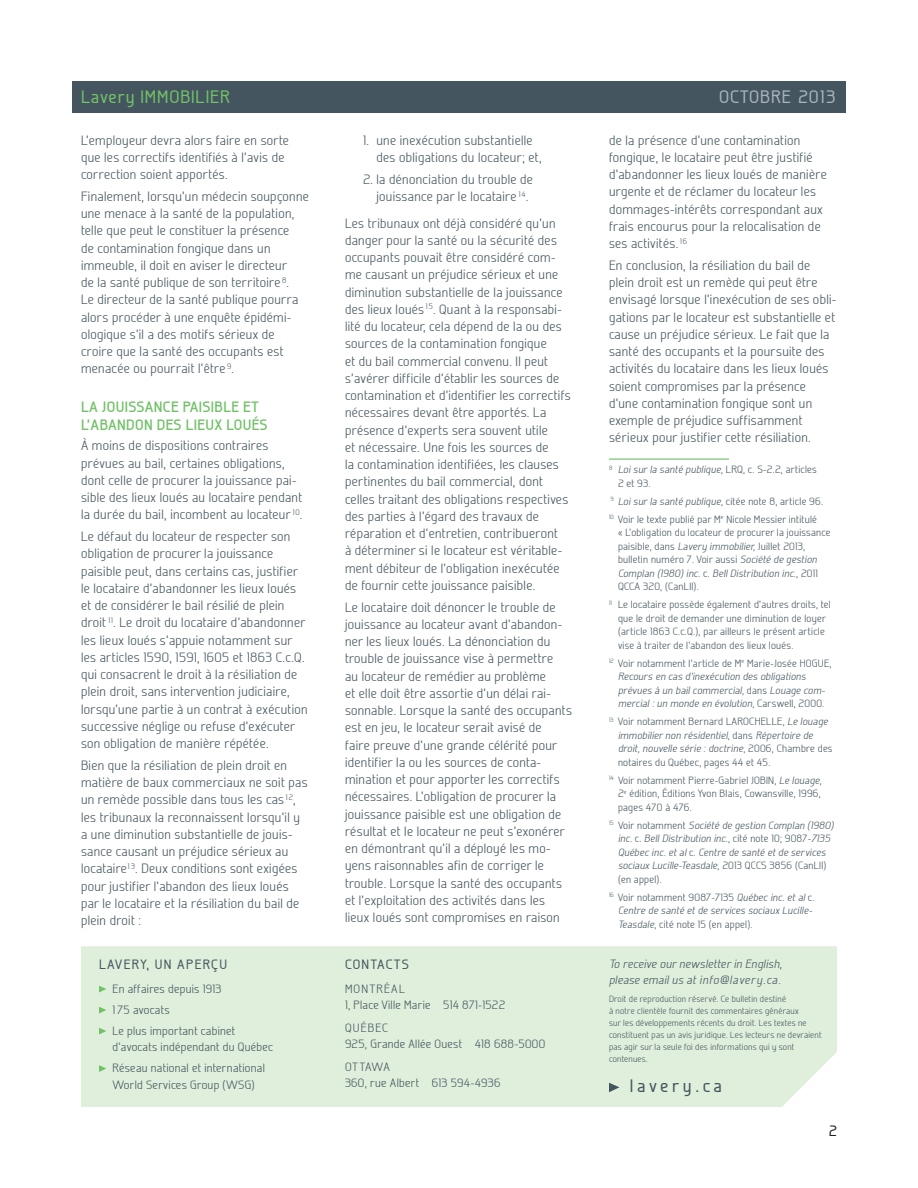
<style>
.page{position:relative;width:918px;height:1188px;background:#fff}
.page>*{position:absolute;margin:0;border:0;box-sizing:border-box;transform-origin:0 0}
.t1{font:500 18px "Galette";letter-spacing:.05em;color:#71c167}
.t2{font:500 18px "Galette";letter-spacing:.05em;color:#a8b4bc}
.t3{font:500 18px "Galette";letter-spacing:.2em;color:#45555f}
.Titre_2{font:700 15px/17.2px "Galette";letter-spacing:.025em;color:#71c167}
.t4{font:500 15px "Galette";color:#231f20}
.Texte{font:300 13.5px/17.2px "Galette";letter-spacing:.025em;color:#45555f}
.t5{font:500 13.5px "Galette";letter-spacing:.1em;color:#45555f}
.t6{font:500 13.5px "Galette";letter-spacing:.07em;color:#45555f}
.t7{font:300 12px/16.5px "Galette";letter-spacing:.025em;color:#45555f}
.t8{font:italic 300 12px/16.5px "Galette";letter-spacing:.025em;color:#45555f}
.Note_de_bas_de_page{font:300 10.5px/13.5px "Galette";letter-spacing:.025em;color:#45555f}
.Note_de_bas_de_page-2{font:italic 300 10.5px/13.5px "Galette";letter-spacing:.025em;color:#45555f}
.t9{font:300 9px/12px "Galette";letter-spacing:.025em;color:#45555f}
.s1{font-style:italic}
.s2{font-style:normal}
</style>
<div class="page">
<div style="left:72px;top:81px;width:774px;height:31px;background:#45555f"></div>
<div style="left:81px;top:946px;width:756px;height:161px;background:#e0efdb"></div>
<svg style="left:609px;top:1083px;width:11px;height:9px"></svg>
<svg style="left:99px;top:986px;width:7px;height:7px"></svg>
<svg style="left:99px;top:1007px;width:7px;height:7px"></svg>
<svg style="left:99px;top:1028px;width:7px;height:7px"></svg>
<svg style="left:99px;top:1065px;width:7px;height:7px"></svg>
<hr style="left:609px;top:459px;width:120px;height:1px;background:#6bc067">
<h1 class="t1" style="left:81px;top:86px;width:151px">Lavery IMMOBILIER</h1>
<h1 class="t2" style="left:719px;top:86px;width:118px">OCTOBRE 2013</h1>
<p class="Texte" style="left:81px;top:131px;width:209px">L’employeur devra alors faire en sorte que les correctifs identifiés à l’avis de correction soient apportés.</p>
<p class="Texte" style="left:81px;top:187px;width:230px">Finalement, lorsqu’un médecin soupçonne une menace à la santé de la population, telle que peut le constituer la présence<br>de contamination fongique dans un immeuble, il doit en aviser le directeur<br>de la santé publique de son territoire <sup>8</sup>.<br>Le directeur de la santé publique pourra alors procéder à une enquête épidémi&shy;ologique s’il a des motifs sérieux de croire que la santé des occupants est menacée ou pourrait l’être <sup>9</sup>.</p>
<p class="Titre_2" style="left:81px;top:398px;width:188px">LA JOUISSANCE PAISIBLE ET<br>L’ABANDON DES LIEUX LOUÉS</p>
<p class="Texte" style="left:81px;top:437px;width:223px">À moins de dispositions contraires prévues au bail, certaines obligations, dont celle de procurer la jouissance pai&shy;sible des lieux loués au locataire pendant la durée du bail, incombent au locateur <sup>10</sup>.</p>
<p class="Texte" style="left:81px;top:528px;width:228px">Le défaut du locateur de respecter son obligation de procurer la jouissance paisible peut, dans certains cas, justifier le locataire d’abandonner les lieux loués et de considérer le bail résilié de plein droit <sup>11</sup>. Le droit du locataire d’abandonner les lieux loués s’appuie notamment sur les articles 1590, 1591, 1605 et 1863 C.c.Q. qui consacrent le droit à la résiliation de plein droit, sans intervention judiciaire, lorsqu’une partie à un contrat à exécution successive néglige ou refuse d’exécuter son obligation de manière répétée.</p>
<p class="Texte" style="left:81px;top:756px;width:228px">Bien que la résiliation de plein droit en matière de baux commerciaux ne soit pas un remède possible dans tous les cas <sup>12</sup>, les tribunaux la reconnaissent lorsqu’il y a une diminution substantielle de jouis&shy;sance causant un préjudice sérieux au locataire <sup>13</sup>. Deux conditions sont exigées pour justifier l’abandon des lieux loués par le locataire et la résiliation du bail de plein droit :</p>
<p class="t5" style="left:99px;top:956px;width:130px">LAVERY, UN APERÇU</p>
<p class="t7" style="left:112px;top:980px;width:110px">En affaires depuis 1913</p>
<p class="t7" style="left:112px;top:1001px;width:59px">1 75 avocats</p>
<p class="t7" style="left:112px;top:1022px;width:162px">Le plus important cabinet d’avocats indépendant du Québec</p>
<p class="t7" style="left:112px;top:1059px;width:154px">Réseau national et international<br>World Services Group (WSG)</p>
<p class="Texte" style="left:376px;top:132px;width:167px;text-indent:-14px">1. une inexécution substantielle des obligations du locateur; et,</p>
<p class="Texte" style="left:376px;top:171px;width:158px;text-indent:-14px">2. la dénonciation du trouble de jouissance par le locataire <sup>14</sup>.</p>
<p class="Texte" style="left:345px;top:214px;width:227px">Les tribunaux ont déjà considéré qu’un danger pour la santé ou la sécurité des occupants pouvait être considéré com&shy;me causant un préjudice sérieux et une diminution substantielle de la jouissance des lieux loués <sup>15</sup>. Quant à la responsabi&shy;lité du locateur, cela dépend de la ou des sources de la contamination fongique<br>et du bail commercial convenu. Il peut s’avérer difficile d’établir les sources de contamination et d’identifier les correctifs nécessaires devant être apportés. La présence d’experts sera souvent utile<br>et nécessaire. Une fois les sources de<br>la contamination identifiées, les clauses pertinentes du bail commercial, dont celles traitant des obligations respectives des parties à l’égard des travaux de réparation et d’entretien, contribueront<br>à déterminer si le locateur est véritable&shy;ment débiteur de l’obligation inexécutée de fournir cette jouissance paisible.</p>
<p class="Texte" style="left:345px;top:598px;width:229px">Le locataire doit dénoncer le trouble de jouissance au locateur avant d’abandon&shy;ner les lieux loués. La dénonciation du trouble de jouissance vise à permettre<br>au locateur de remédier au problème<br>et elle doit être assortie d’un délai rai&shy;sonnable. Lorsque la santé des occupants est en jeu, le locateur serait avisé de<br>faire preuve d’une grande célérité pour identifier la ou les sources de conta&shy;mination et pour apporter les correctifs nécessaires. L’obligation de procurer la jouissance paisible est une obligation de résultat et le locateur ne peut s’exonérer en démontrant qu’il a déployé les mo&shy;yens raisonnables afin de corriger le trouble. Lorsque la santé des occupants et l’exploitation des activités dans les lieux loués sont compromises en raison</p>
<p class="t6" style="left:345px;top:956px;width:65px">CONTACTS</p>
<p class="t7" style="left:345px;top:980px;width:162px">MONTRÉAL<br>1, Place Ville Marie 514 871-1522</p>
<p class="t7" style="left:345px;top:1019px;width:202px">QUÉBEC<br>925, Grande Allée Ouest 418 688-5000</p>
<p class="t7" style="left:345px;top:1058px;width:157px">OTTAWA<br>360, rue Albert 613 594-4936</p>
<p class="Texte" style="left:609px;top:131px;width:219px">de la présence d’une contamination fongique, le locataire peut être justifié d’abandonner les lieux loués de manière urgente et de réclamer du locateur les dommages-intérêts correspondant aux frais encourus pour la relocalisation de ses activités. <sup>16</sup></p>
<p class="Texte" style="left:609px;top:256px;width:229px">En conclusion, la résiliation du bail de plein droit est un remède qui peut être envisagé lorsque l’inexécution de ses obli&shy;gations par le locateur est substantielle et cause un préjudice sérieux. Le fait que la santé des occupants et la poursuite des activités du locataire dans les lieux loués soient compromises par la présence d’une contamination fongique sont un exemple de préjudice suffisamment sérieux pour justifier cette résiliation.</p>
<p class="Note_de_bas_de_page" style="left:618px;top:463px;width:200px;text-indent:-9px"><sup>8</sup> <span class="s1">Loi sur la santé publique,</span> LRQ, c. S-2.2, articles<br>2 et 93.</p>
<p class="Note_de_bas_de_page-2" style="left:610px;top:494px;width:214px"><sup>9</sup> Loi sur la santé publique, <span class="s2">citée note 8, article 96.</span></p>
<p class="Note_de_bas_de_page" style="left:618px;top:512px;width:214px;text-indent:-9px"><sup>10</sup> Voir le texte publié par M<sup>e</sup> Nicole Messier intitulé<br>« L’obligation du locateur de procurer la jouissance paisible, dans <span class="s1">Lavery immobilier,</span> Juillet 2013, bulletin numéro 7. Voir aussi <span class="s1">Société de gestion Complan (1980) inc.</span> c. <span class="s1">Bell Distribution inc.</span>, 2011<br>QCCA 320, (CanLII).</p>
<p class="Note_de_bas_de_page" style="left:618px;top:598px;width:214px;text-indent:-9px"><sup>11</sup> Le locataire possède également d’autres droits, tel que le droit de demander une diminution de loyer (article 1863 C.c.Q.), par ailleurs le présent article vise à traiter de l’abandon des lieux loués.</p>
<p class="Note_de_bas_de_page-2" style="left:618px;top:656px;width:215px;text-indent:-9px"><sup>12</sup> <span class="s2">Voir notamment l’article de M</span><sup>e</sup> <span class="s2">Marie-Josée HOGUE, </span>Recours en cas d’inexécution des obligations prévues à un bail commercial<span class="s2">, dans</span> Louage com&shy;mercial : un monde en évolution<span class="s2">, Carswell, 2000.</span></p>
<p class="Note_de_bas_de_page" style="left:618px;top:715px;width:216px;text-indent:-9px"><sup>13</sup> Voir notamment Bernard LAROCHELLE, <span class="s1">Le louage immobilier non résidentiel</span>, dans <span class="s1">Répertoire de droit, nouvelle série : doctrine</span>, 2006, Chambre des notaires du Québec, pages 44 et 45.</p>
<p class="Note_de_bas_de_page" style="left:618px;top:773px;width:205px;text-align:justify;text-indent:-9px"><sup>14</sup> Voir notamment Pierre-Gabriel JOBIN, <span class="s1">Le louage</span>, 2<sup>e</sup> édition, Éditions Yvon Blais, Cowansville, 1996, pages 470 à 476.</p>
<p class="Note_de_bas_de_page-2" style="left:618px;top:818px;width:217px;text-indent:-9px"><sup>15</sup> <span class="s2">Voir notamment</span> Société de gestion Complan (1980) inc. <span class="s2">c.</span> Bell Distribution inc.<span class="s2">, cité note 10; 9087-</span>7135<br>Québec inc. et al <span class="s2">c.</span> Centre de santé et de services sociaux Lucille-Teasdale, <span class="s2">2013 QCCS 3856 (CanLII) (en appel).</span></p>
<p class="Note_de_bas_de_page-2" style="left:618px;top:890px;width:198px;text-indent:-9px"><sup>16</sup> <span class="s2">Voir notamment 9087-7135</span> Québec inc. et al <span class="s2">c.<br></span>Centre de santé et de services sociaux Lucille-<br>Teasdale<span class="s2">, cité note 15 (en appel).</span></p>
<p class="t8" style="left:609px;top:955px;width:175px">To receive our newsletter in English, please email us at info@lavery.ca.</p>
<p class="t9" style="left:609px;top:993px;width:214px">Droit de reproduction réservé. Ce bulletin destiné<br>à notre clientèle fournit des commentaires généraux<br>sur les développements récents du droit. Les textes ne constituent pas un avis juridique. Les lecteurs ne devraient pas agir sur la seule foi des informations qui y sont contenues.</p>
<p class="t3" style="left:630px;top:1075px;width:94px">lavery.ca</p>
<p class="t4" style="left:829px;top:1122px;width:10px">2</p>
</div>
